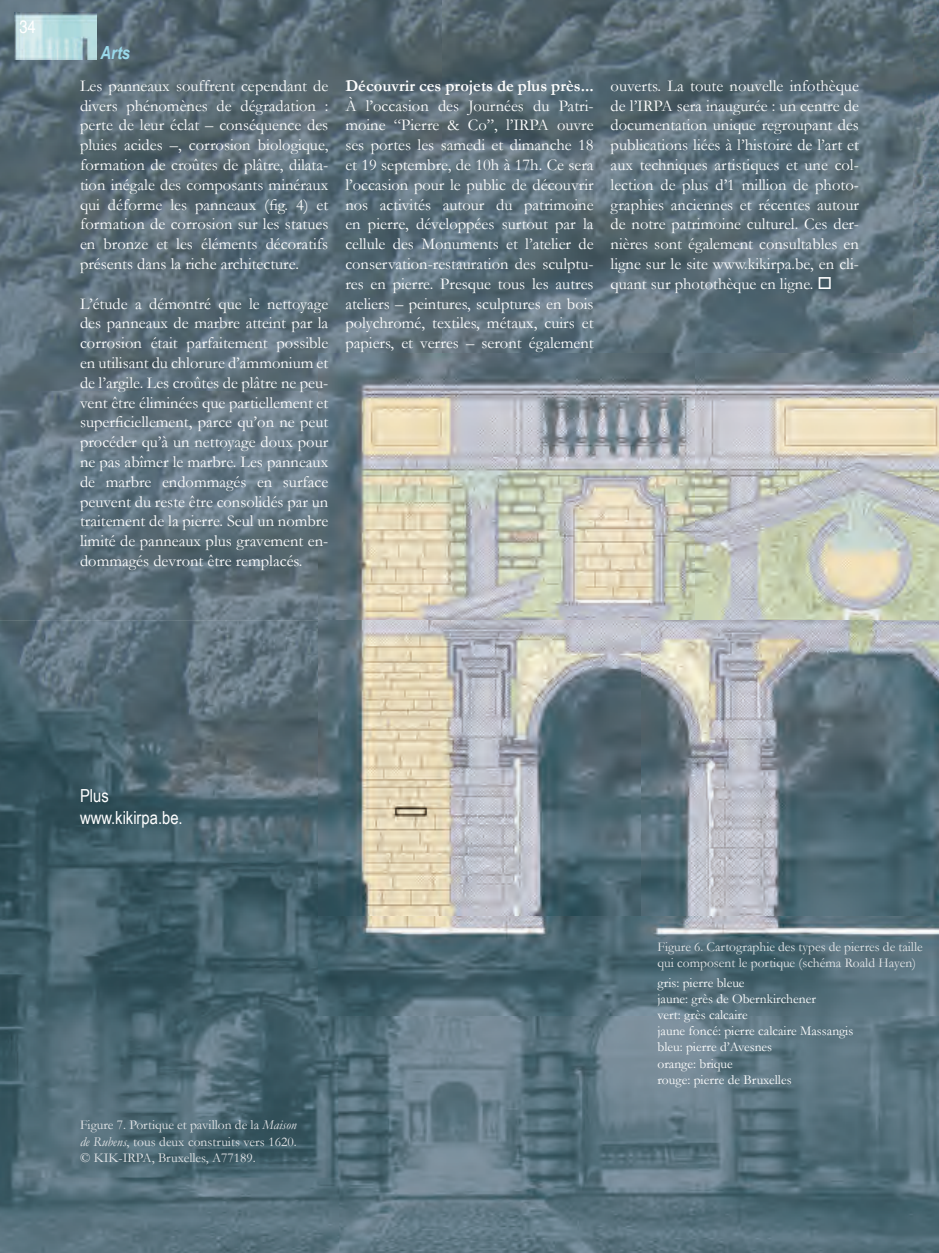
<style>
.page{position:relative;width:939px;height:1253px;background:#fff}
.page>*{position:absolute;margin:0;border:0;box-sizing:border-box;transform-origin:0 0}
.t1{font:18px/21.6px "Arial Narrow";color:#fff}
.t2{font:italic 700 18px "Arial Narrow";color:#99d9ea}
.t3{font:condensed 18px "Helvetica";color:#fff}
.t4{font:16.5px/19.8px "Garamond";color:#fff;text-align:justify}
.t5{font:700 16.5px "Garamond";color:#fff}
.t6{font:13.5px/16.2px "Garamond";color:#e6e7e9;text-align:justify}
.t7{font:13.5px/16.2px "Garamond";color:#fff}
.s1{font-style:italic}
</style>
<div class="page">
<img style="left:0;top:0;width:443px;height:391px">
<img style="left:443px;top:0;width:495px;height:354px">
<img style="left:0;top:391px;width:318px;height:229px">
<img style="left:0;top:620px;width:338px;height:633px">
<img style="left:338px;top:1015px;width:600px;height:238px">
<img style="left:318px;top:354px;width:620px;height:661px">
<img style="left:15px;top:13px;width:82px;height:46px">
<svg style="left:818px;top:277px;width:12px;height:12px"></svg>
<p class="t3" style="left:19px;top:16px;width:18px">34</p>
<p class="t2" style="left:101px;top:42px;width:31px">Arts</p>
<p class="t4" style="left:80px;top:75px;width:250px">Les panneaux souffrent cependant de divers phénomènes de dégradation : perte de leur éclat – conséquence des pluies acides –, corrosion biologique, formation de croûtes de plâtre, dilata&shy;tion inégale des composants minéraux qui déforme les panneaux (fig. 4) et formation de corrosion sur les statues en bronze et les éléments décoratifs présents dans la riche architecture.</p>
<p class="t4" style="left:80px;top:293px;width:250px">L’étude a démontré que le nettoyage des panneaux de marbre atteint par la corrosion était parfaitement possible en utilisant du chlorure d’ammonium et de l’argile. Les croûtes de plâtre ne peu&shy;vent être éliminées que partiellement et superficiellement, parce qu’on ne peut procéder qu’à un nettoyage doux pour ne pas abîmer le marbre. Les panneaux de marbre endommagés en surface peuvent du reste être consolidés par un traitement de la pierre. Seul un nombre limité de panneaux plus gravement en&shy;dommagés devront être remplacés.</p>
<p class="t5" style="left:345px;top:76px;width:250px">Découvrir ces projets de plus près...</p>
<p class="t4" style="left:345px;top:95px;width:250px">À l’occasion des Journées du Patri&shy;moine “Pierre &amp; Co”, l’IRPA ouvre ses portes les samedi et dimanche 18 et 19 septembre, de 10h à 17h. Ce sera l’occasion pour le public de découvrir nos activités autour du patrimoine en pierre, développées surtout par la cellule des Monuments et l’atelier de conservation-restauration des sculptu&shy;res en pierre. Presque tous les autres ateliers – peintures, sculptures en bois polychromé, textiles, métaux, cuirs et papiers, et verres – seront également</p>
<p class="t4" style="left:610px;top:75px;width:250px">ouverts. La toute nouvelle infothèque de l’IRPA sera inaugurée : un centre de documentation unique regroupant des publications liées à l’histoire de l’art et aux techniques artistiques et une col&shy;lection de plus d’1 million de photo&shy;graphies anciennes et récentes autour de notre patrimoine culturel. Ces der&shy;nières sont également consultables en ligne sur le site www.kikirpa.be, en cli&shy;quant sur photothèque en ligne.</p>
<p class="t1" style="left:80px;top:785px;width:104px">Plus www.kikirpa.be.</p>
<p class="t6" style="left:80px;top:1117px;width:218px">Figure 7. Portique et pavillon de la <span class="s1">Maison de Rubens</span>, tous deux construits vers 1620. © KIK-IRPA, Bruxelles, A77189.</p>
<p class="t6" style="left:657px;top:938px;width:267px">Figure 6. Cartographie des types de pierres de taille qui composent le portique (schéma Roald Hayen)</p>
<p class="t7" style="left:657px;top:974px;width:197px">gris: pierre bleue<br>jaune: grès de Obernkirchener<br>vert: grès calcaire<br>jaune foncé: pierre calcaire Massangis bleu: pierre d’Avesnes<br>orange: brique<br>rouge: pierre de Bruxelles</p>
</div>
